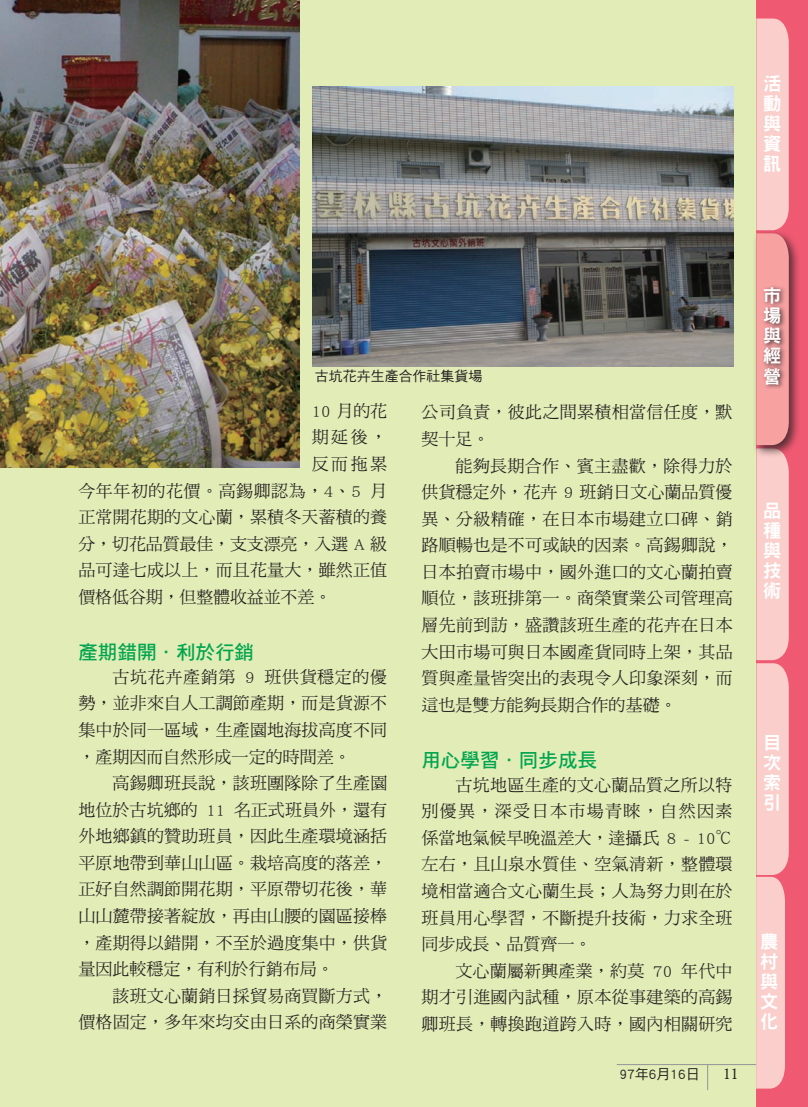
<style>
.page{position:relative;width:808px;height:1107px;background:#fff}
.page>*{position:absolute;margin:0;border:0;box-sizing:border-box;transform-origin:0 0}
.t1{font:19.5px "DF Hei Std W7";color:#00a54f}
.t2{font:18.15px/20.1px "DF Hei Std W9";color:#fff;text-align:justify}
.t3{font:16.95px/26.5px "DF Ming Std W5";letter-spacing:.01em;color:#231f20;text-align:justify}
.t4{font:16.95px "DF Ming Std W5";letter-spacing:-.01em;color:#231f20}
.t5{font:16.95px "DF Ming Std W5";letter-spacing:.03em;color:#231f20}
.t6{font:15px "Calisto";color:#231f20}
.t7{font:13.95px "DF Hei Std W5";color:#231f20}
</style>
<div class="page">
<div style="left:0;top:0;width:759px;height:1106px;background:#e2ecb6"></div>
<hr style="left:616px;top:1064px;width:143px;height:1px;background:#939598">
<svg style="left:707px;top:1065px;width:1px;height:25px"></svg>
<div style="left:756px;top:0;width:51px;height:1106px;background:#f05972"></div>
<div style="left:752px;top:229px;width:55px;height:235px;background:#231f20;opacity:.75"></div>
<div style="left:760px;top:283px;width:44px;height:137px;background:#231f20;opacity:.75"></div>
<svg style="left:756px;top:19px;width:32px;height:1070px;background:#f3b8b7"></svg>
<img style="left:313px;top:86px;width:420px;height:281px">
<img style="left:0;top:0;width:299px;height:468px">
<p class="t2" style="left:763px;top:73px;width:19px">活動與資訊</p>
<p class="t7" style="left:315px;top:368px;width:169px">古坑花卉生產合作社集貨場</p>
<p class="t3" style="left:312px;top:397px;width:77px">10 月的花</p>
<p class="t3" style="left:312px;top:424px;width:77px">期延後，</p>
<p class="t3" style="left:312px;top:450px;width:77px">反而拖累</p>
<p class="t5" style="left:78px;top:481px;width:310px">今年年初的花價。高錫卿認為，4、5 月</p>
<p class="t3" style="left:78px;top:503px;width:310px">正常開花期的文心蘭，累積冬天蓄積的養</p>
<p class="t4" style="left:78px;top:534px;width:310px">分，切花品質最佳，支支漂亮，入選 A 級</p>
<p class="t3" style="left:78px;top:556px;width:310px">品可達七成以上，而且花量大，雖然正值</p>
<p class="t4" style="left:78px;top:587px;width:254px">價格低谷期，但整體收益並不差。</p>
<p class="t1" style="left:78px;top:641px;width:177px">產期錯開．利於行銷</p>
<p class="t3" style="left:78px;top:663px;width:310px;text-indent:34px">古坑花卉產銷第 9 班供貨穩定的優勢，並非來自人工調節產期，而是貨源不集中於同一區域，生產園地海拔高度不同，產期因而自然形成一定的時間差。</p>
<p class="t3" style="left:78px;top:769px;width:310px;text-indent:34px">高錫卿班長說，該班團隊除了生產園地位於古坑鄉的 11 名正式班員外，還有外地鄉鎮的贊助班員，因此生產環境涵括平原地帶到華山山區。栽培高度的落差，正好自然調節開花期，平原帶切花後，華山山麓帶接著綻放，再由山腰的園區接棒，產期得以錯開，不至於過度集中，供貨量因此較穩定，有利於行銷布局。</p>
<p class="t3" style="left:78px;top:982px;width:310px;text-align:right">該班文心蘭銷日採貿易商買斷方式，<br>價格固定，多年來均交由日系的商榮實業</p>
<p class="t3" style="left:421px;top:399px;width:313px">公司負責，彼此之間累積相當信任度，默契十足。</p>
<p class="t3" style="left:421px;top:452px;width:313px;text-indent:34px">能夠長期合作、賓主盡歡，除得力於供貨穩定外，花卉 9 班銷日文心蘭品質優異、分級精確，在日本市場建立口碑、銷路順暢也是不可或缺的因素。高錫卿說，日本拍賣市場中，國外進口的文心蘭拍賣順位，該班排第一。商榮實業公司管理高層先前到訪，盛讚該班生產的花卉在日本大田市場可與日本國產貨同時上架，其品質與產量皆突出的表現令人印象深刻，而這也是雙方能夠長期合作的基礎。</p>
<p class="t1" style="left:421px;top:749px;width:177px">用心學習．同步成長</p>
<p class="t3" style="left:421px;top:771px;width:313px;text-indent:34px">古坑地區生產的文心蘭品質之所以特別優異，深受日本市場青睞，自然因素係當地氣候早晚溫差大，達攝氏 8 - 10℃左右，且山泉水質佳、空氣清新，整體環境相當適合文心蘭生長；人為努力則在於班員用心學習，不斷提升技術，力求全班同步成長、品質齊一。</p>
<p class="t3" style="left:421px;top:957px;width:313px;text-indent:34px">文心蘭屬新興產業，約莫 70 年代中期才引進國內試種，原本從事建築的高錫卿班長，轉換跑道跨入時，國內相關研究</p>
<p class="t7" style="left:619px;top:1066px;width:82px">97年6月16日</p>
<p class="t6" style="left:723px;top:1065px;width:17px">11</p>
<p class="t2" style="left:763px;top:285px;width:19px">市場與經營</p>
<p class="t2" style="left:763px;top:500px;width:19px">品種與技術</p>
<p class="t2" style="left:763px;top:732px;width:19px">目次索引</p>
<p class="t2" style="left:760px;top:930px;width:19px">農村與文化</p>
<p class="t2" style="left:760px;top:931px;width:19px">活動</p>
<p class="t2" style="left:760px;top:991px;width:19px">資訊</p>
</div>
